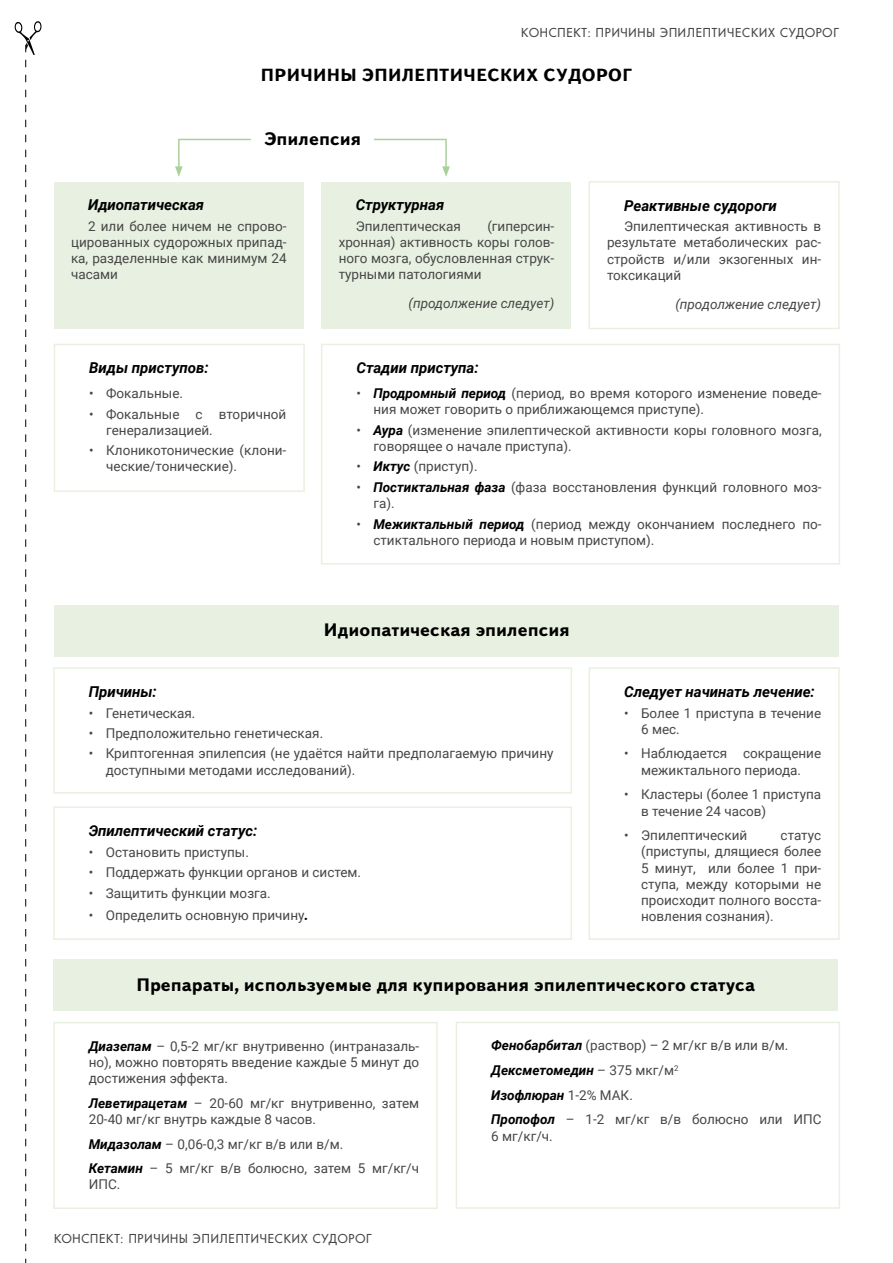
<style>
.page{position:relative;width:893px;height:1263px;background:#fff}
.page>*{position:absolute;margin:0;border:0;box-sizing:border-box;transform-origin:0 0}
.t1{font:700 18px "Text Book C";color:#000;scale:1.05 1}
.t2{font:700 17.55px "Text Book C";letter-spacing:.02em;color:#000;scale:1.05 1}
.t3{font:italic 700 15px "Roboto";color:#000}
.t4{font:13.5px/16.2px "Roboto";color:#464646}
.t5{font:italic 13.5px "Roboto";color:#464646}
.t6{font:12px "Favorit C";letter-spacing:.07em;color:#464646}
.s1{font-weight:700;font-style:italic;color:#000}
.s2{font-weight:700;font-style:italic;font-size:15px;color:#000}
</style>
<div class="page">
<svg style="left:14px;top:21px;width:28px;height:1242px"></svg>
<div style="left:54px;top:182px;width:250px;height:146px;background:#e8f1e1"></div>
<div style="left:53px;top:667px;width:519px;height:126px;border:2px solid #e8f1e1"></div>
<div style="left:53px;top:806px;width:519px;height:134px;border:2px solid #e8f1e1"></div>
<div style="left:53px;top:1022px;width:385px;height:187px;border:2px solid #e8f1e1"></div>
<div style="left:456px;top:1022px;width:384px;height:187px;border:2px solid #e8f1e1"></div>
<div style="left:54px;top:605px;width:785px;height:51px;background:#e8f1e1"></div>
<div style="left:53px;top:960px;width:785px;height:51px;background:#e8f1e1"></div>
<div style="left:589px;top:667px;width:251px;height:273px;border:2px solid #e8f1e1"></div>
<div style="left:54px;top:344px;width:251px;height:148px;border:2px solid #e8f1e1"></div>
<div style="left:321px;top:344px;width:519px;height:220px;border:2px solid #e8f1e1"></div>
<div style="left:322px;top:182px;width:249px;height:146px;background:#e8f1e1"></div>
<div style="left:589px;top:181px;width:251px;height:148px;border:2px solid #e8f1e1"></div>
<hr style="left:179px;top:139px;width:72px;height:1px;background:#aad19b">
<hr style="left:178px;top:139px;width:2px;height:30px;background:#aad19b">
<svg style="left:175px;top:166px;width:8px;height:11px"></svg>
<hr style="left:374px;top:139px;width:72px;height:1px;background:#aad19b">
<hr style="left:445px;top:139px;width:2px;height:30px;background:#aad19b">
<svg style="left:442px;top:166px;width:8px;height:11px"></svg>
<p class="t6" style="left:521px;top:25px;width:319px">КОНСПЕКТ: ПРИЧИНЫ ЭПИЛЕПТИЧЕСКИХ СУДОРОГ</p>
<p class="t2" style="left:261px;top:65px;width:355px">ПРИЧИНЫ ЭПИЛЕПТИЧЕСКИХ СУДОРОГ</p>
<h1 class="t1" style="left:264px;top:128px;width:94px">Эпилепсия</h1>
<p class="t3" style="left:88px;top:194px;width:118px">Идиопатическая</p>
<p class="t4" style="left:71px;top:217px;width:217px;text-align:justify;text-indent:17px">2 или более ничем не спрово&shy;цированных судорожных припад&shy;ка, разделенные как минимум 24 часами</p>
<p class="t3" style="left:356px;top:194px;width:90px">Структурная</p>
<p class="t4" style="left:356px;top:217px;width:107px">Эпилептическая</p>
<p class="t4" style="left:339px;top:217px;width:217px;text-align:justify;text-indent:149px">(гиперсин&shy;хронная) активность коры голов&shy;ного мозга, обусловленная струк&shy;турными патологиями</p>
<p class="t5" style="left:408px;top:294px;width:147px">(продолжение следует)</p>
<p class="t3" style="left:624px;top:195px;width:154px">Реактивные судороги</p>
<p class="t4" style="left:607px;top:218px;width:216px;text-align:justify;text-indent:17px">Эпилептическая активность в результате метаболических рас&shy;стройств и/или экзогенных ин&shy;токсикаций</p>
<p class="t5" style="left:675px;top:295px;width:147px">(продолжение следует)</p>
<p class="t3" style="left:89px;top:358px;width:121px">Виды приступов:</p>
<p class="t4" style="left:89px;top:385px;width:95px">• Фокальные.</p>
<p class="t4" style="left:106px;top:405px;width:182px;text-indent:-17px">• Фокальные с вторичной генерализацией.</p>
<p class="t4" style="left:106px;top:442px;width:182px;text-indent:-17px">• Клоникотонические (клони&shy;ческие/тонические).</p>
<p class="t3" style="left:356px;top:358px;width:124px">Стадии приступа:</p>
<p class="t4" style="left:373px;top:385px;width:450px;text-indent:-17px">• <span class="s1">Продромный период</span> (период, во время которого изменение поведе&shy;ния может говорить о приближающемся приступе).</p>
<p class="t4" style="left:373px;top:421px;width:450px;text-indent:-17px">• <span class="s1">Аура</span> (изменение эпилептической активности коры головного мозга, говорящее о начале приступа).</p>
<p class="t4" style="left:356px;top:458px;width:123px">• <span class="s1">Иктус</span> (приступ).</p>
<p class="t4" style="left:373px;top:478px;width:450px;text-indent:-17px">• <span class="s1">Постиктальная фаза</span> (фаза восстановления функций головного моз&shy;га).</p>
<p class="t4" style="left:373px;top:515px;width:450px;text-indent:-17px">• <span class="s1">Межиктальный период</span> (период между окончанием последнего по&shy;стиктального периода и новым приступом).</p>
<h1 class="t1" style="left:324px;top:620px;width:236px">Идиопатическая эпилепсия</h1>
<p class="t3" style="left:89px;top:681px;width:70px">Причины:</p>
<p class="t4" style="left:89px;top:704px;width:108px">• Генетическая.</p>
<p class="t4" style="left:89px;top:724px;width:236px">• Предположительно генетическая.</p>
<p class="t4" style="left:106px;top:745px;width:449px;text-indent:-17px">• Криптогенная эпилепсия (не удаётся найти предполагаемую причину доступными методами исследований).</p>
<p class="t3" style="left:89px;top:820px;width:170px">Эпилептический статус:</p>
<p class="t4" style="left:89px;top:843px;width:162px">• Остановить приступы.</p>
<p class="t4" style="left:89px;top:864px;width:274px">• Поддержать функции органов и систем.</p>
<p class="t4" style="left:89px;top:884px;width:183px">• Защитить функции мозга.</p>
<p class="t4" style="left:89px;top:906px;width:222px">• Определить основную причину<span class="s2">.</span></p>
<p class="t3" style="left:624px;top:681px;width:192px">Следует начинать лечение:</p>
<p class="t4" style="left:641px;top:704px;width:182px;text-indent:-17px">• Более 1 приступа в течение<br>6 мес.</p>
<p class="t4" style="left:624px;top:745px;width:199px;text-align:center">• Наблюдается сокращение межиктального периода.</p>
<p class="t4" style="left:641px;top:786px;width:182px;text-indent:-17px">• Кластеры (более 1 приступа в течение 24 часов)</p>
<p class="t4" style="left:624px;top:827px;width:125px">• Эпилептический</p>
<p class="t4" style="left:641px;top:827px;width:182px;text-align:justify;text-indent:139px">статус (приступы, длящиеся более 5 минут, или более 1 при&shy;ступа, между которыми не происходит полного восста&shy;новления сознания).</p>
<h1 class="t1" style="left:136px;top:974px;width:591px">Препараты, используемые для купирования эпилептического статуса</h1>
<p class="t4" style="left:89px;top:1037px;width:332px;text-align:justify"><span class="s1">Диазепам</span> – 0,5-2 мг/кг внутривенно (интраназаль&shy;но), можно повторять введение каждые 5 минут до достижения эффекта.</p>
<p class="t4" style="left:89px;top:1094px;width:332px"><span class="s1">Леветирацетам</span> – 20-60 мг/кг внутривенно, затем<br>20-40 мг/кг внутрь каждые 8 часов.</p>
<p class="t4" style="left:89px;top:1131px;width:332px;line-height:24.8px"><span class="s1">Мидазолам</span> – 0,06-0,3 мг/кг в/в или в/м.<br><span class="s1">Кетамин</span> – 5 мг/кг в/в болюсно, затем 5 мг/кг/ч</p>
<p class="t4" style="left:89px;top:1176px;width:33px">ИПС.</p>
<p class="t6" style="left:54px;top:1230px;width:319px">КОНСПЕКТ: ПРИЧИНЫ ЭПИЛЕПТИЧЕСКИХ СУДОРОГ</p>
<p class="t4" style="left:491px;top:1032px;width:332px;line-height:24.8px"><span class="s1">Фенобарбитал</span> (раствор) – 2 мг/кг в/в или в/м.<br><span class="s1">Дексметомедин</span> – 375 мкг/м<sup>2<br></sup><span class="s1">Изофлюран</span> 1-2% МАК.<br><span class="s1">Пропофол</span> – 1-2 мг/кг в/в болюсно или ИПС</p>
<p class="t4" style="left:491px;top:1127px;width:63px">6 мг/кг/ч.</p>
</div>
